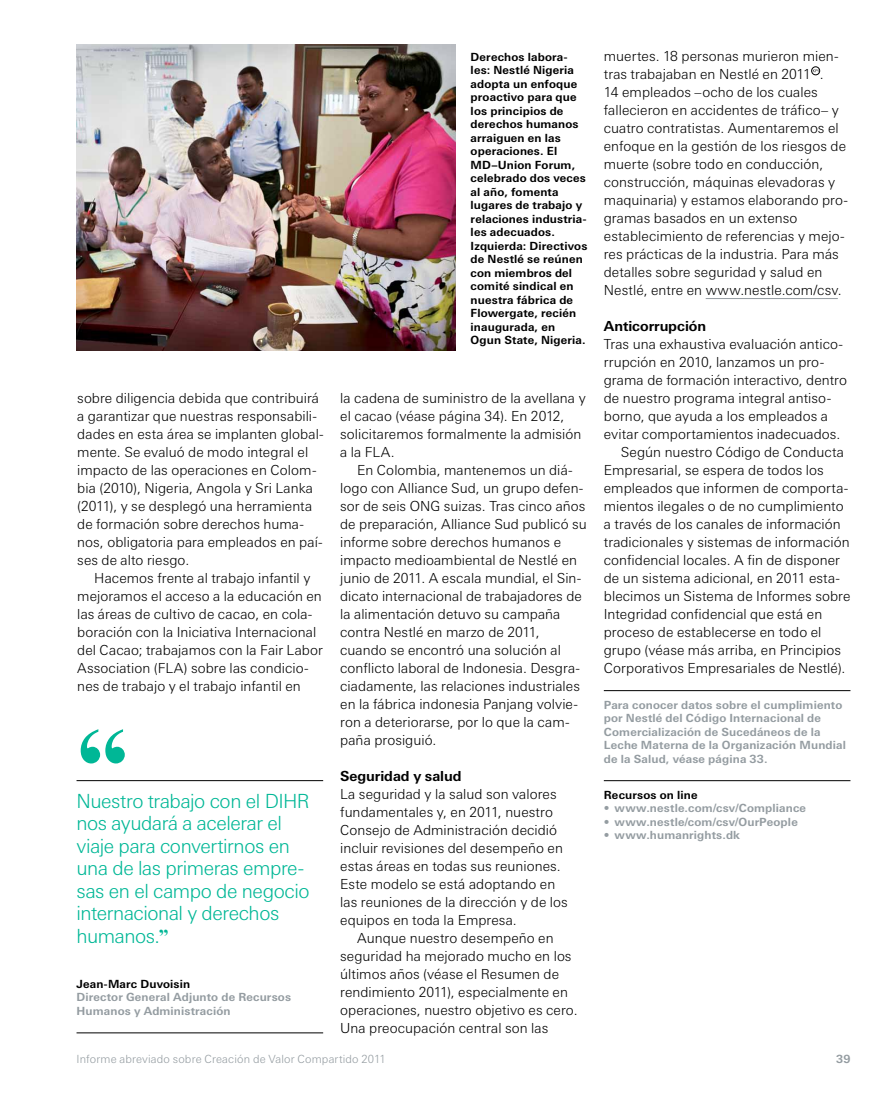
<style>
.page{position:relative;width:893px;height:1106px;background:#fff}
.page>*{position:absolute;margin:0;border:0;box-sizing:border-box;transform-origin:0 0}
.t1{font:700 105px "Times New Roman";color:#00b796}
.t2{font:300 19.5px/22.5px "LT Univers Basic";letter-spacing:-.025em;color:#00b796}
.t3{font:300 13.8px/18px "LT Univers Basic";letter-spacing:.005em;color:#000}
.t4{font:700 13.8px "LT Univers Basic";letter-spacing:-.005em;color:#000}
.t5{font:700 11.25px/13.5px "LT Univers Basic";letter-spacing:.015em;color:#000}
.t6{font:700 11.25px/13.5px "LT Univers Basic";letter-spacing:.015em;color:#949ca1}
.t7{font:300 11.25px "LT Univers Basic";letter-spacing:.015em;color:#949ca1}
.s1{font-family:"Times New Roman";font-weight:700}
</style>
<div class="page">
<img style="left:77px;top:45px;width:378px;height:306px">
<hr style="left:77px;top:780px;width:246px;height:1px;background:#000">
<hr style="left:77px;top:1032px;width:246px;height:1px;background:#000">
<hr style="left:706px;top:298px;width:132px;height:1px;background:#949ca1">
<hr style="left:604px;top:690px;width:246px;height:1px;background:#000">
<hr style="left:604px;top:780px;width:246px;height:1px;background:#000">
<div style="left:811px;top:67px;width:9px;height:8px;border:1px solid #000;border-radius:50%"></div>
<svg style="left:813px;top:69px;width:5px;height:3px"></svg>
<p class="t5" style="left:471px;top:50px;width:118px">Derechos labora&shy;les: Nestlé Nigeria adopta un enfoque proactivo para que los principios de derechos humanos arraiguen en las operaciones. El<br>MD–Union Forum, celebrado dos veces al año, fomenta lugares de trabajo y relaciones industria&shy;les adecuados.<br>Izquierda: Directivos de Nestlé se reúnen con miembros del comité sindical en nuestra fábrica de<br>Flowergate, recién inaugurada, en<br>Ogun State, Nigeria.</p>
<p class="t3" style="left:77px;top:388px;width:248px">sobre diligencia debida que contribuirá a garantizar que nuestras responsabili&shy;dades en esta área se implanten global&shy;mente. Se evaluó de modo integral el impacto de las operaciones en Colom&shy;bia (2010), Nigeria, Angola y Sri Lanka (2011), y se desplegó una herramienta de formación sobre derechos huma&shy;nos, obligatoria para empleados en paí&shy;ses de alto riesgo.</p>
<p class="t3" style="left:77px;top:568px;width:247px;text-indent:17px">Hacemos frente al trabajo infantil y mejoramos el acceso a la educación en las áreas de cultivo de cacao, en cola&shy;boración con la Iniciativa Internacional del Cacao; trabajamos con la Fair Labor Association (FLA) sobre las condicio&shy;nes de trabajo y el trabajo infantil en</p>
<h1 class="t1" style="left:77px;top:692px;width:54px">“</h1>
<h2 class="t2" style="left:77px;top:789px;width:235px">Nuestro trabajo con el DIHR nos ayudará a acelerar el viaje para convertirnos en una de las primeras empre&shy;sas en el campo de negocio internacional y derechos humanos.<span class="s1">”</span></h2>
<p class="t5" style="left:77px;top:976px;width:115px">Jean‑Marc Duvoisin</p>
<p class="t6" style="left:77px;top:990px;width:216px">Director General Adjunto de Recursos<br>Humanos y Administración</p>
<p class="t3" style="left:340px;top:388px;width:247px">la cadena de suministro de la avellana y el cacao (véase página 34). En 2012, solicitaremos formalmente la admisión a la FLA.</p>
<p class="t3" style="left:340px;top:460px;width:248px;text-indent:17px">En Colombia, mantenemos un diá&shy;logo con Alliance Sud, un grupo defen&shy;sor de seis ONG suizas. Tras cinco años de preparación, Alliance Sud publicó su informe sobre derechos humanos e impacto medioambiental de Nestlé en junio de 2011. A escala mundial, el Sin&shy;dicato internacional de trabajadores de la alimentación detuvo su campaña contra Nestlé en marzo de 2011, cuando se encontró una solución al conflicto laboral de Indonesia. Desgra&shy;ciadamente, las relaciones industriales en la fábrica indonesia Panjang volvie&shy;ron a deteriorarse, por lo que la cam&shy;paña prosiguió.</p>
<p class="t4" style="left:340px;top:767px;width:123px">Seguridad y salud</p>
<p class="t3" style="left:340px;top:784px;width:229px">La seguridad y la salud son valores fundamentales y, en 2011, nuestro Consejo de Administración decidió incluir revisiones del desempeño en estas áreas en todas sus reuniones.<br>Este modelo se está adoptando en las reuniones de la dirección y de los equipos en toda la Empresa.</p>
<p class="t3" style="left:340px;top:928px;width:239px;text-indent:17px">Aunque nuestro desempeño en seguridad ha mejorado mucho en los últimos años (véase el Resumen de rendimiento 2011), especialmente en operaciones, nuestro objetivo es cero.<br>Una preocupación central son las</p>
<p class="t3" style="left:604px;top:46px;width:246px">muertes. 18 personas murieron mien&shy;tras trabajaban en Nestlé en 2011 .<br>14 empleados –ocho de los cuales fallecieron en accidentes de tráfico– y cuatro contratistas. Aumentaremos el enfoque en la gestión de los riesgos de muerte (sobre todo en conducción, construcción, máquinas elevadoras y maquinaria) y estamos elaborando pro&shy;gramas basados en un extenso establecimiento de referencias y mejo&shy;res prácticas de la industria. Para más detalles sobre seguridad y salud en Nestlé, entre en www.nestle.com/csv.</p>
<p class="t4" style="left:604px;top:317px;width:104px">Anticorrupción</p>
<p class="t3" style="left:604px;top:334px;width:241px">Tras una exhaustiva evaluación antico-</p>
<p class="t3" style="left:604px;top:352px;width:222px">rrupción en 2010, lanzamos un pro-</p>
<p class="t3" style="left:604px;top:370px;width:245px">grama de formación interactivo, dentro</p>
<p class="t3" style="left:604px;top:388px;width:229px">de nuestro programa integral antiso-</p>
<p class="t3" style="left:604px;top:406px;width:226px">borno, que ayuda a los empleados a</p>
<p class="t3" style="left:604px;top:424px;width:238px">evitar comportamientos inadecuados.</p>
<p class="t3" style="left:621px;top:442px;width:225px">Según nuestro Código de Conducta</p>
<p class="t3" style="left:604px;top:460px;width:222px">Empresarial, se espera de todos los</p>
<p class="t3" style="left:604px;top:478px;width:246px">empleados que informen de comporta-</p>
<p class="t3" style="left:604px;top:496px;width:241px">mientos ilegales o de no cumplimiento</p>
<p class="t3" style="left:604px;top:514px;width:239px">a través de los canales de información</p>
<p class="t3" style="left:604px;top:532px;width:247px">tradicionales y sistemas de información</p>
<p class="t3" style="left:604px;top:550px;width:238px">confidencial locales. A fin de disponer</p>
<p class="t3" style="left:604px;top:568px;width:238px">de un sistema adicional, en 2011 esta-</p>
<p class="t3" style="left:604px;top:586px;width:248px">blecimos un Sistema de Informes sobre</p>
<p class="t3" style="left:604px;top:604px;width:220px">Integridad confidencial que está en</p>
<p class="t3" style="left:604px;top:622px;width:219px">proceso de establecerse en todo el</p>
<p class="t3" style="left:604px;top:640px;width:239px">grupo (véase más arriba, en Principios</p>
<p class="t3" style="left:604px;top:658px;width:243px">Corporativos Empresariales de Nestlé).</p>
<p class="t6" style="left:604px;top:698px;width:244px">Para conocer datos sobre el cumplimiento por Nestlé del Código Internacional de Comercialización de Sucedáneos de la Leche Materna de la Organización Mundial de la Salud, véase página 33.</p>
<p class="t5" style="left:604px;top:788px;width:95px">Recursos on line</p>
<p class="t6" style="left:604px;top:801px;width:204px">• www.nestle.com/csv/Compliance</p>
<p class="t6" style="left:604px;top:815px;width:195px">• www.nestle/com/csv/OurPeople</p>
<p class="t6" style="left:604px;top:828px;width:138px">• www.humanrights.dk</p>
<p class="t7" style="left:77px;top:1052px;width:311px">Informe abreviado sobre Creación de Valor Compartido 2011</p>
<p class="t6" style="left:836px;top:1052px;width:16px">39</p>
</div>
